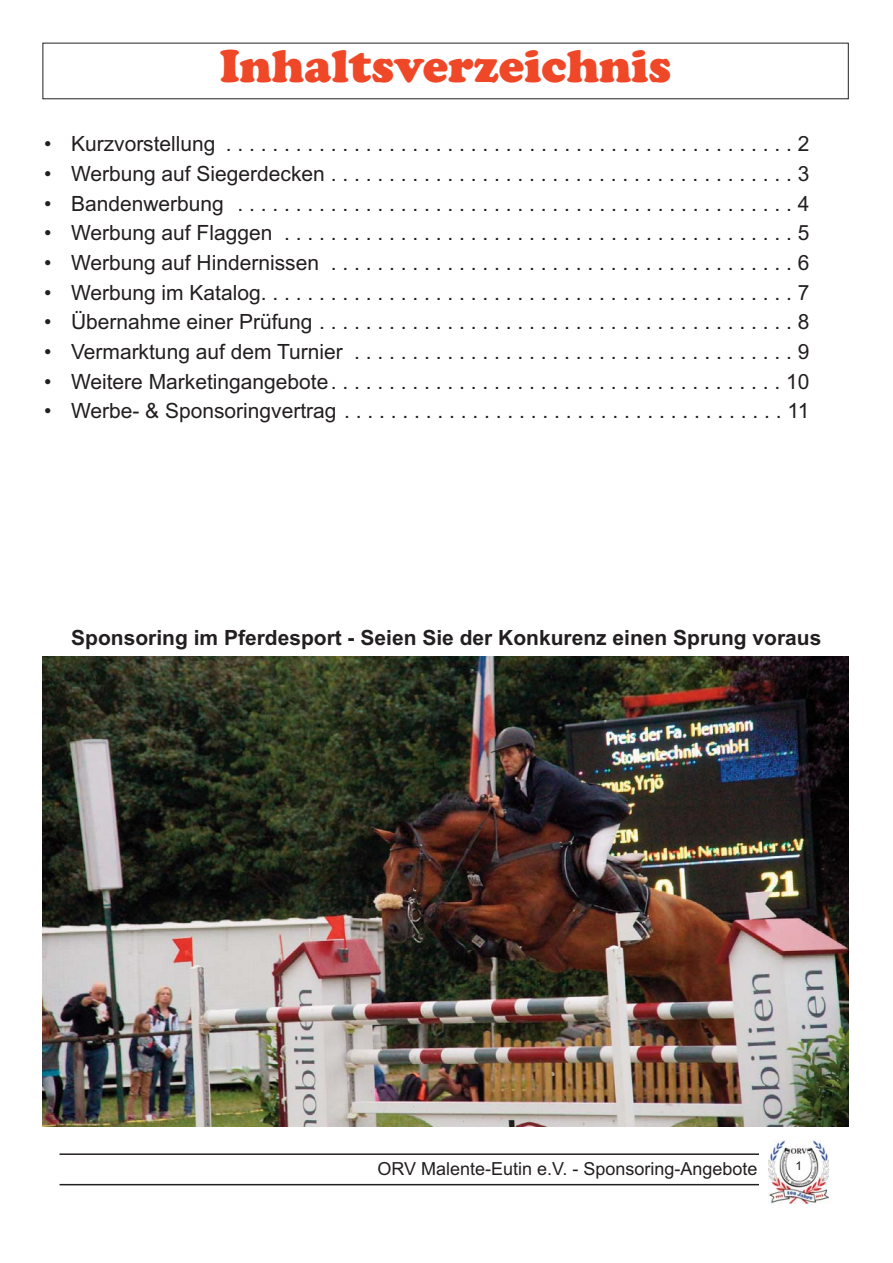
<style>
.page{position:relative;width:893px;height:1263px;background:#fff}
.page>*{position:absolute;margin:0;border:0;box-sizing:border-box;transform-origin:0 0}
.t1{font:900 48px "Cooper";color:#ef4828}
.t2{font:21px "Arial";color:#231f20}
.t3{font:700 21px "Arial";color:#231f20}
.t4{font:18px "Arial";color:#231f20}
.t5{font:12px "Arial";color:#231f20}
</style>
<div class="page">
<img style="left:769px;top:1140px;width:60px;height:63px">
<hr style="left:60px;top:1153px;width:699px;height:2px;background:#231f20">
<hr style="left:60px;top:1184px;width:699px;height:1px;background:#231f20">
<img style="left:43px;top:657px;width:806px;height:470px">
<h1 class="t1" style="left:220px;top:47px;width:453px">Inhaltsverzeichnis</h1>
<p class="t2" style="left:44px;top:136px;width:767px">• Kurzvorstellung . . . . . . . . . . . . . . . . . . . . . . . . . . . . . . . . . . . . . . . . . . . . . . . . . 2</p>
<p class="t2" style="left:44px;top:166px;width:767px">• Werbung auf Siegerdecken . . . . . . . . . . . . . . . . . . . . . . . . . . . . . . . . . . . . . . . . 3</p>
<p class="t2" style="left:44px;top:196px;width:767px">• Bandenwerbung . . . . . . . . . . . . . . . . . . . . . . . . . . . . . . . . . . . . . . . . . . . . . . . . 4</p>
<p class="t2" style="left:44px;top:225px;width:767px">• Werbung auf Flaggen . . . . . . . . . . . . . . . . . . . . . . . . . . . . . . . . . . . . . . . . . . . . 5</p>
<p class="t2" style="left:44px;top:255px;width:767px">• Werbung auf Hindernissen . . . . . . . . . . . . . . . . . . . . . . . . . . . . . . . . . . . . . . . . 6</p>
<p class="t2" style="left:44px;top:285px;width:767px">• Werbung im Katalog. . . . . . . . . . . . . . . . . . . . . . . . . . . . . . . . . . . . . . . . . . . . . . 7</p>
<p class="t2" style="left:44px;top:314px;width:767px">• Übernahme einer Prüfung . . . . . . . . . . . . . . . . . . . . . . . . . . . . . . . . . . . . . . . . . 8</p>
<p class="t2" style="left:44px;top:344px;width:767px">• Vermarktung auf dem Turnier . . . . . . . . . . . . . . . . . . . . . . . . . . . . . . . . . . . . . . 9</p>
<p class="t2" style="left:44px;top:374px;width:767px">• Weitere Marketingangebote. . . . . . . . . . . . . . . . . . . . . . . . . . . . . . . . . . . . . . . 10</p>
<p class="t2" style="left:44px;top:403px;width:767px">• Werbe- &amp; Sponsoringvertrag . . . . . . . . . . . . . . . . . . . . . . . . . . . . . . . . . . . . . . 11</p>
<p class="t3" style="left:71px;top:630px;width:752px">Sponsoring im Pferdesport - Seien Sie der Konkurenz einen Sprung voraus</p>
<p class="t4" style="left:377px;top:1162px;width:382px">ORV Malente-Eutin e.V. - Sponsoring-Angebote</p>
<p class="t5" style="left:795px;top:1162px;width:8px">1</p>
</div>
